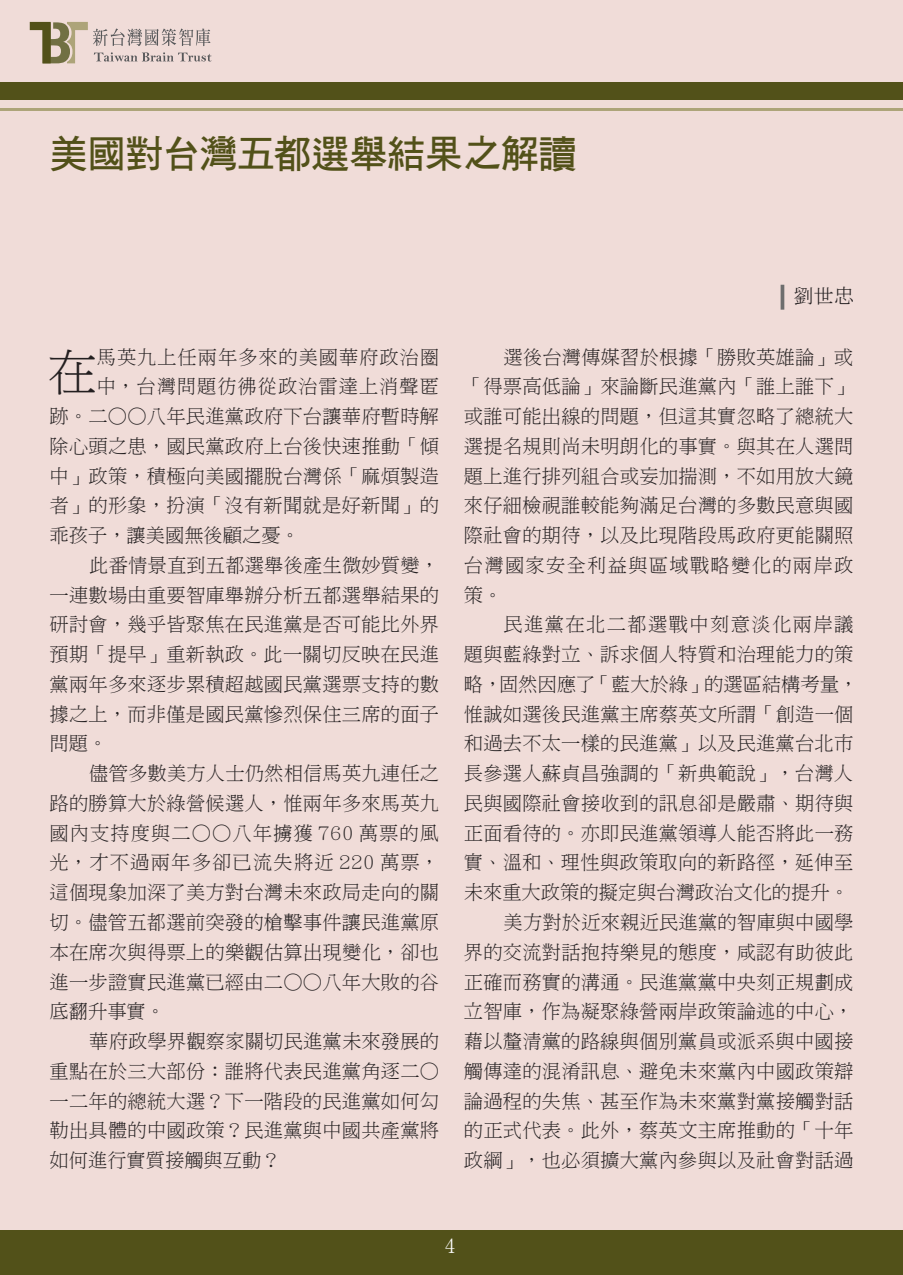
<style>
.page{position:relative;width:903px;height:1275px;background:#fff}
.page>*{position:absolute;margin:0;border:0;box-sizing:border-box;transform-origin:0 0}
.內文{font:49px "DF Ming Lt HKP BF";color:#231f20}
.t1{font:38.5px "DF Hei Bd HKP BF";letter-spacing:-.02em;color:#525119}
.t2{font:21px "MS P Mincho";color:#fff}
.段落1{font:20.12px "MS P Mincho";color:#231f20}
.內文-2{font:19.25px/29.8px "DF Ming Lt HKP BF";letter-spacing:.015em;color:#231f20;text-align:justify}
.內文-3{font:19.25px "DF Ming Lt HKP BF";letter-spacing:.05em;color:#231f20}
</style>
<div class="page">
<div style="left:0;top:0;width:903px;height:1260px;background:#f0dcd8"></div>
<div style="left:0;top:83px;width:903px;height:17px;background:#525119"></div>
<hr style="left:0;top:108px;width:903px;height:3px;background:#ada479">
<svg style="left:30px;top:22px;width:182px;height:41px"></svg>
<div style="left:0;top:1230px;width:903px;height:45px;background:#525119"></div>
<svg style="left:780px;top:285px;width:4px;height:25px"></svg>
<p class="t1" style="left:50px;top:134px;width:529px">美國對台灣五都選舉結果之解讀</p>
<p class="段落1" style="left:793px;top:286px;width:62px">劉世忠</p>
<p class="內文" style="left:48px;top:347px;width:50px">在</p>
<p class="內文-3" style="left:97px;top:347px;width:344px">馬英九上任兩年多來的美國華府政治圈</p>
<p class="內文-3" style="left:97px;top:377px;width:343px">中，台灣問題彷彿從政治雷達上消聲匿</p>
<p class="內文-2" style="left:50px;top:401px;width:391px">跡。二○○八年民進黨政府下台讓華府暫時解</p>
<p class="內文-2" style="left:50px;top:431px;width:391px">除心頭之患，國民黨政府上台後快速推動「傾</p>
<p class="內文-2" style="left:50px;top:461px;width:391px">中」政策，積極向美國擺脫台灣係「麻煩製造</p>
<p class="內文-2" style="left:50px;top:491px;width:391px">者」的形象，扮演「沒有新聞就是好新聞」的</p>
<p class="內文-2" style="left:50px;top:520px;width:252px">乖孩子，讓美國無後顧之憂。</p>
<p class="內文-2" style="left:50px;top:550px;width:391px;text-indent:40px">此番情景直到五都選舉後產生微妙質變，一連數場由重要智庫舉辦分析五都選舉結果的研討會，幾乎皆聚焦在民進黨是否可能比外界預期「提早」重新執政。此一關切反映在民進黨兩年多來逐步累積超越國民黨選票支持的數據之上，而非僅是國民黨慘烈保住三席的面子問題。</p>
<p class="內文-2" style="left:50px;top:758px;width:391px;text-indent:40px">儘管多數美方人士仍然相信馬英九連任之路的勝算大於綠營候選人，惟兩年多來馬英九國內支持度與二○○八年擄獲 760 萬票的風光，才不過兩年多卻已流失將近 220 萬票，這個現象加深了美方對台灣未來政局走向的關切。儘管五都選前突發的槍擊事件讓民進黨原本在席次與得票上的樂觀估算出現變化，卻也進一步證實民進黨已經由二○○八年大敗的谷底翻升事實。</p>
<p class="內文-2" style="left:50px;top:1026px;width:391px;text-indent:40px">華府政學界觀察家關切民進黨未來發展的重點在於三大部份：誰將代表民進黨角逐二○一二年的總統大選？下一階段的民進黨如何勾勒出具體的中國政策？民進黨與中國共產黨將如何進行實質接觸與互動？</p>
<p class="內文-2" style="left:464px;top:342px;width:391px;text-indent:40px">選後台灣傳媒習於根據「勝敗英雄論」或「得票高低論」來論斷民進黨內「誰上誰下」或誰可能出線的問題，但這其實忽略了總統大選提名規則尚未明朗化的事實。與其在人選問題上進行排列組合或妄加揣測，不如用放大鏡來仔細檢視誰較能夠滿足台灣的多數民意與國際社會的期待，以及比現階段馬政府更能關照台灣國家安全利益與區域戰略變化的兩岸政策。</p>
<p class="內文-2" style="left:464px;top:610px;width:396px;text-align:left;text-indent:40px">民進黨在北二都選戰中刻意淡化兩岸議題與藍綠對立、訴求個人特質和治理能力的策略，固然因應了「藍大於綠」的選區結構考量，惟誠如選後民進黨主席蔡英文所謂「創造一個和過去不太一樣的民進黨」以及民進黨台北市長參選人蘇貞昌強調的「新典範說」，台灣人民與國際社會接收到的訊息卻是嚴肅、期待與正面看待的。亦即民進黨領導人能否將此一務實、溫和、理性與政策取向的新路徑，延伸至未來重大政策的擬定與台灣政治文化的提升。</p>
<p class="內文-2" style="left:464px;top:907px;width:391px;text-indent:40px">美方對於近來親近民進黨的智庫與中國學界的交流對話抱持樂見的態度，咸認有助彼此正確而務實的溝通。民進黨黨中央刻正規劃成立智庫，作為凝聚綠營兩岸政策論述的中心，藉以釐清黨的路線與個別黨員或派系與中國接觸傳達的混淆訊息、避免未來黨內中國政策辯論過程的失焦、甚至作為未來黨對黨接觸對話的正式代表。此外，蔡英文主席推動的「十年政綱」，也必須擴大黨內參與以及社會對話過</p>
<p class="t2" style="left:445px;top:1235px;width:12px">4</p>
</div>
